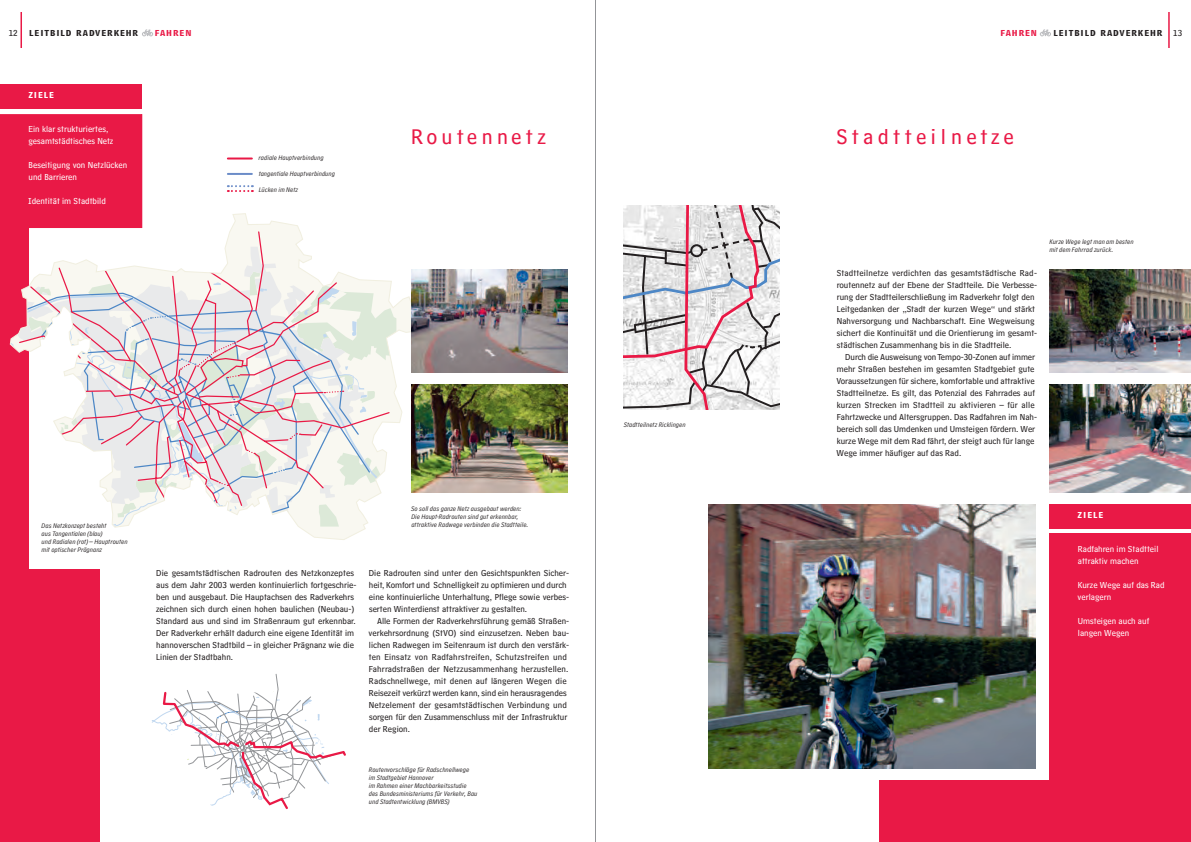
<style>
.page{position:relative;width:1191px;height:842px;background:#fff}
.page>*{position:absolute;margin:0;border:0;box-sizing:border-box;transform-origin:0 0}
.t1{font:22px "HM Text";letter-spacing:.2em;color:#e91946}
.t2{font:9px/12px "HM Text";color:#231f20}
.t3{font:9px/12px "HM Text";color:#fff}
.t4{font:9px "HM Big Caps";letter-spacing:.1em;color:#231f20}
.t5{font:9px "HM Big Caps";letter-spacing:.1em;color:#e91946}
.t6{font:9px "HM Big Caps";letter-spacing:.1em;color:#fff}
.t7{font:italic 7px/8px "HM Comment";letter-spacing:.015em;color:#231f20}
</style>
<div class="page">
<hr style="left:21px;top:12px;width:1px;height:36px;background:#e91946">
<hr style="left:1168px;top:12px;width:1px;height:36px;background:#e91946">
<div style="left:0;top:114px;width:142px;height:112px;background:#e91946"></div>
<div style="left:0;top:570px;width:99px;height:272px;background:#e91946"></div>
<div style="left:1049px;top:534px;width:142px;height:308px;background:#e91946"></div>
<div style="left:0;top:84px;width:142px;height:24px;background:#e91946"></div>
<div style="left:1049px;top:504px;width:142px;height:24px;background:#e91946"></div>
<img style="left:1049px;top:384px;width:142px;height:108px">
<div style="left:879px;top:780px;width:312px;height:62px;background:#e91946"></div>
<img style="left:709px;top:504px;width:326px;height:264px">
<svg style="left:142px;top:29px;width:11px;height:7px"></svg>
<svg style="left:1039px;top:29px;width:12px;height:7px"></svg>
<div style="left:0;top:226px;width:28px;height:349px;background:#e91946"></div>
<svg style="left:9px;top:213px;width:419px;height:327px"></svg>
<hr style="left:228px;top:158px;width:24px;height:2px;background:#e91946">
<hr style="left:228px;top:173px;width:24px;height:2px;background:#6b8cc8">
<svg style="left:228px;top:185px;width:25px;height:7px"></svg>
<hr style="left:595px;top:0;width:1px;height:842px;background:#939598">
<img style="left:411px;top:270px;width:156px;height:102px">
<img style="left:411px;top:384px;width:156px;height:108px">
<img style="left:1049px;top:270px;width:142px;height:102px">
<svg style="left:624px;top:205px;width:156px;height:204px"></svg>
<svg style="left:152px;top:674px;width:194px;height:135px"></svg>
<p class="t2" style="left:9px;top:26px;width:10px">12</p>
<p class="t2" style="left:1173px;top:26px;width:10px">13</p>
<p class="t4" style="left:29px;top:25px;width:110px">LEITBILD RADVERKEHR</p>
<p class="t5" style="left:155px;top:25px;width:38px">FAHREN</p>
<p class="t5" style="left:1000px;top:25px;width:38px">FAHREN</p>
<p class="t4" style="left:1053px;top:25px;width:110px">LEITBILD RADVERKEHR</p>
<p class="t6" style="left:28px;top:87px;width:27px">ZIELE</p>
<p class="t3" style="left:28px;top:122px;width:86px">Ein klar strukturiertes, gesamtstädtisches Netz</p>
<p class="t3" style="left:29px;top:158px;width:100px">Beseitigung von Netzlücken und Barrieren</p>
<p class="t3" style="left:28px;top:194px;width:79px">Identität im Stadtbild</p>
<p class="t7" style="left:42px;top:520px;width:87px">Das Netzkonzept besteht<br>aus Tangentialen (blau)<br>und Radialen (rot) – Hauptrouten mit optischer Prägnanz</p>
<p class="t7" style="left:258px;top:152px;width:66px">radiale Hauptverbindung</p>
<p class="t7" style="left:259px;top:168px;width:78px">tangentiale Hauptverbindung</p>
<p class="t7" style="left:259px;top:184px;width:41px">Lücken im Netz</p>
<h1 class="t1" style="left:411px;top:117px;width:136px">Routennetz</h1>
<h1 class="t1" style="left:836px;top:117px;width:179px">Stadtteilnetze</h1>
<p class="t7" style="left:624px;top:420px;width:63px">Stadtteilnetz Ricklingen</p>
<p class="t2" style="left:836px;top:265px;width:202px">Stadtteilnetze verdichten das gesamtstädtische Rad&shy;routennetz auf der Ebene der Stadtteile. Die Verbesse&shy;rung der Stadtteilerschließung im Radverkehr folgt den Leitgedanken der „Stadt der kurzen Wege“ und stärkt Nahversorgung und Nachbarschaft. Eine Wegweisung sichert die Kontinuität und die Orientierung im gesamt&shy;städtischen Zusammenhang bis in die Stadtteile.</p>
<p class="t2" style="left:836px;top:349px;width:202px;text-indent:9px">Durch die Ausweisung von Tempo-30-Zonen auf immer mehr Straßen bestehen im gesamten Stadtgebiet gute Voraussetzungen für sichere, komfortable und attraktive Stadtteilnetze. Es gilt, das Potenzial des Fahrrades auf kurzen Strecken im Stadtteil zu aktivieren – für alle Fahrtzwecke und Altersgruppen. Das Radfahren im Nah&shy;bereich soll das Umdenken und Umsteigen fördern. Wer kurze Wege mit dem Rad fährt, der steigt auch für lange Wege immer häufiger auf das Rad.</p>
<p class="t7" style="left:1049px;top:236px;width:86px">Kurze Wege legt man am besten mit dem Fahrrad zurück.</p>
<p class="t7" style="left:411px;top:504px;width:118px">So soll das ganze Netz ausgebaut werden:<br>Die Haupt-Radrouten sind gut erkennbar, attraktive Radwege verbinden die Stadtteile.</p>
<p class="t2" style="left:156px;top:565px;width:202px">Die gesamtstädtischen Radrouten des Netzkonzeptes aus dem Jahr 2003 werden kontinuierlich fortgeschrie&shy;ben und ausgebaut. Die Hauptachsen des Radverkehrs zeichnen sich durch einen hohen baulichen (Neubau-)<br>Standard aus und sind im Straßenraum gut erkennbar.<br>Der Radverkehr erhält dadurch eine eigene Identität im hannoverschen Stadtbild – in gleicher Prägnanz wie die Linien der Stadtbahn.</p>
<p class="t2" style="left:369px;top:566px;width:202px">Die Radrouten sind unter den Gesichtspunkten Sicher&shy;heit, Komfort und Schnelligkeit zu optimieren und durch eine kontinuierliche Unterhaltung, Pflege sowie verbes&shy;serten Winterdienst attraktiver zu gestalten.</p>
<p class="t2" style="left:369px;top:614px;width:202px;text-indent:8px">Alle Formen der Radverkehrsführung gemäß Straßen&shy;verkehrsordnung (StVO) sind einzusetzen. Neben bau&shy;lichen Radwegen im Seitenraum ist durch den verstärk&shy;ten Einsatz von Radfahrstreifen, Schutzstreifen und Fahrradstraßen der Netzzusammenhang herzustellen.<br>Radschnellwege, mit denen auf längeren Wegen die Reisezeit verkürzt werden kann, sind ein herausragendes Netzelement der gesamtstädtischen Verbindung und sorgen für den Zusammenschluss mit der Infrastruktur der Region.</p>
<p class="t7" style="left:369px;top:764px;width:110px">Routenvorschläge für Radschnellwege<br>im Stadtgebiet Hannover<br>im Rahmen einer Machbarkeitsstudie<br>des Bundesministeriums für Verkehr, Bau und Stadtentwicklung (BMVBS)</p>
<p class="t6" style="left:1077px;top:507px;width:27px">ZIELE</p>
<p class="t3" style="left:1077px;top:542px;width:82px">Radfahren im Stadtteil attraktiv machen</p>
<p class="t3" style="left:1077px;top:578px;width:89px">Kurze Wege auf das Rad verlagern</p>
<p class="t3" style="left:1077px;top:614px;width:73px">Umsteigen auch auf langen Wegen</p>
</div>
